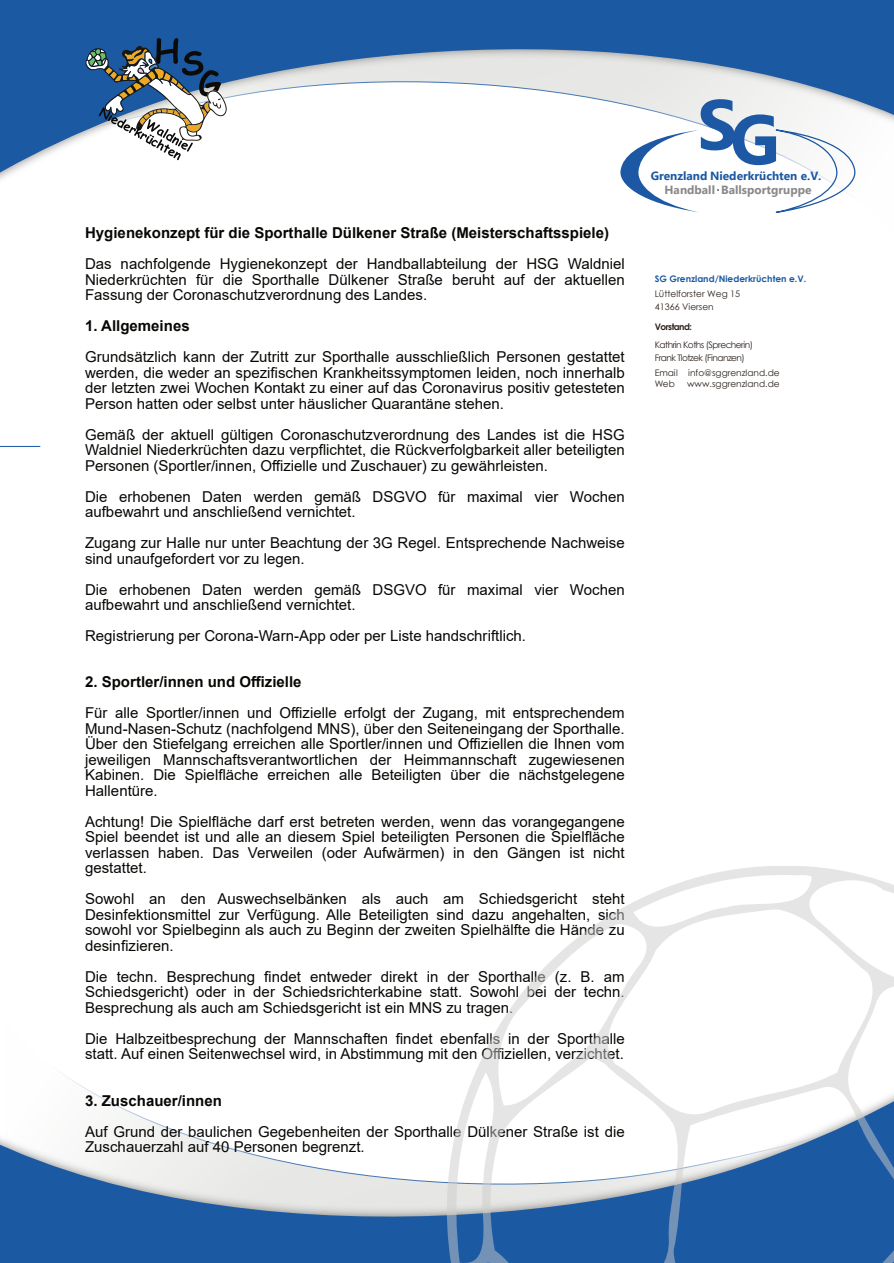
<style>
.page{position:relative;width:894px;height:1263px;background:#fff}
.page>*{position:absolute;margin:0;border:0;box-sizing:border-box;transform-origin:0 0}
.t1{font:700 70.8px "Microsoft Tai Le";color:#1c58a3}
.t2{font:15px/15.5px "Arial";color:#080704;text-align:justify}
.t3{font:700 15px "Arial";color:#080704}
.t4{font:700 11.85px "Microsoft Tai Le";color:#1c58a3}
.t5{font:700 11.85px "Microsoft Tai Le";color:#89888a}
.t6{font:9px/12.1px "Century Gothic";color:#2b211c}
.t7{font:9px/12.6px "Century Gothic";letter-spacing:-.06em;color:#2b211c}
.t8{font:700 9px "Century Gothic";color:#1b59a3}
.t9{font:700 9px "Century Gothic";letter-spacing:-.06em;color:#2b211c}
</style>
<div class="page">
<hr style="left:0;top:446px;width:40px;height:1px;background:#1b59a3">
<svg style="left:0;top:0;width:893px;height:213px"></svg>
<svg style="left:0;top:1071px;width:435px;height:192px"></svg>
<svg style="left:619px;top:130px;width:79px;height:82px"></svg>
<svg style="left:774px;top:129px;width:81px;height:84px"></svg>
<svg style="left:85px;top:38px;width:142px;height:122px"></svg>
<svg style="left:435px;top:866px;width:458px;height:397px"></svg>
<p class="t3" style="left:85px;top:227px;width:525px">Hygienekonzept für die Sporthalle Dülkener Straße (Meisterschaftsspiele)</p>
<p class="t2" style="left:85px;top:258px;width:541px">Das nachfolgende Hygienekonzept der Handballabteilung der HSG Waldniel Niederkrüchten für die Sporthalle Dülkener Straße beruht auf der aktuellen Fassung der Coronaschutzverordnung des Landes.</p>
<p class="t3" style="left:85px;top:320px;width:106px">1. Allgemeines</p>
<p class="t2" style="left:85px;top:351px;width:541px">Grundsätzlich kann der Zutritt zur Sporthalle ausschließlich Personen gestattet werden, die weder an spezifischen Krankheitssymptomen leiden, noch innerhalb der letzten zwei Wochen Kontakt zu einer auf das Coronavirus positiv getesteten Person hatten oder selbst unter häuslicher Quarantäne stehen.</p>
<p class="t2" style="left:85px;top:428px;width:541px">Gemäß der aktuell gültigen Coronaschutzverordnung des Landes ist die HSG Waldniel Niederkrüchten dazu verpflichtet, die Rückverfolgbarkeit aller beteiligten Personen (Sportler/innen, Offizielle und Zuschauer) zu gewährleisten.</p>
<p class="t2" style="left:85px;top:490px;width:541px">Die erhobenen Daten werden gemäß DSGVO für maximal vier Wochen aufbewahrt und anschließend vernichtet.</p>
<p class="t2" style="left:85px;top:536px;width:541px">Zugang zur Halle nur unter Beachtung der 3G Regel. Entsprechende Nachweise sind unaufgefordert vor zu legen.</p>
<p class="t2" style="left:85px;top:583px;width:541px">Die erhobenen Daten werden gemäß DSGVO für maximal vier Wochen aufbewahrt und anschließend vernichtet.</p>
<p class="t2" style="left:85px;top:629px;width:442px">Registrierung per Corona-Warn-App oder per Liste handschriftlich.</p>
<p class="t3" style="left:85px;top:677px;width:218px">2. Sportler/innen und Offizielle</p>
<p class="t2" style="left:85px;top:707px;width:541px">Für alle Sportler/innen und Offizielle erfolgt der Zugang, mit entsprechendem Mund-Nasen-Schutz (nachfolgend MNS), über den Seiteneingang der Sporthalle.<br>Über den Stiefelgang erreichen alle Sportler/innen und Offiziellen die Ihnen vom jeweiligen Mannschaftsverantwortlichen der Heimmannschaft zugewiesenen Kabinen. Die Spielfläche erreichen alle Beteiligten über die nächstgelegene Hallentüre.</p>
<p class="t2" style="left:85px;top:815px;width:541px">Achtung! Die Spielfläche darf erst betreten werden, wenn das vorangegangene Spiel beendet ist und alle an diesem Spiel beteiligten Personen die Spielfläche verlassen haben. Das Verweilen (oder Aufwärmen) in den Gängen ist nicht gestattet.</p>
<p class="t2" style="left:85px;top:893px;width:541px">Sowohl an den Auswechselbänken als auch am Schiedsgericht steht Desinfektionsmittel zur Verfügung. Alle Beteiligten sind dazu angehalten, sich sowohl vor Spielbeginn als auch zu Beginn der zweiten Spielhälfte die Hände zu desinfizieren.</p>
<p class="t2" style="left:85px;top:970px;width:541px">Die techn. Besprechung findet entweder direkt in der Sporthalle (z. B. am Schiedsgericht) oder in der Schiedsrichterkabine statt. Sowohl bei der techn.<br>Besprechung als auch am Schiedsgericht ist ein MNS zu tragen.</p>
<p class="t2" style="left:85px;top:1032px;width:541px">Die Halbzeitbesprechung der Mannschaften findet ebenfalls in der Sporthalle statt. Auf einen Seitenwechsel wird, in Abstimmung mit den Offiziellen, verzichtet.</p>
<p class="t3" style="left:85px;top:1095px;width:138px">3. Zuschauer/innen</p>
<p class="t2" style="left:85px;top:1125px;width:541px">Auf Grund der baulichen Gegebenheiten der Sporthalle Dülkener Straße ist die<br>Zuschauerzahl auf 40 Personen begrenzt.</p>
<h1 class="t1" style="left:697px;top:96px;width:84px">S<sub>G</sub></h1>
<p class="t4" style="left:650px;top:171px;width:172px">Grenzland Niederkrüchten e.V.</p>
<p class="t5" style="left:664px;top:185px;width:148px">Handball Ballsportgruppe</p>
<p class="t8" style="left:654px;top:275px;width:153px">SG Grenzland/Niederkrüchten e.V.</p>
<p class="t6" style="left:654px;top:289px;width:87px">Lüttelforster Weg 15<br>41366 Viersen</p>
<p class="t9" style="left:654px;top:323px;width:39px">Vorstand:</p>
<p class="t7" style="left:654px;top:339px;width:100px">Kathrin Koths (Sprecherin)<br>Frank Tlotzek (Finanzen)</p>
<p class="t6" style="left:654px;top:368px;width:126px;line-height:10.9px">Email info@sggrenzland.de<br>Web</p>
<p class="t6" style="left:687px;top:378px;width:94px">www.sggrenzland.de</p>
</div>
